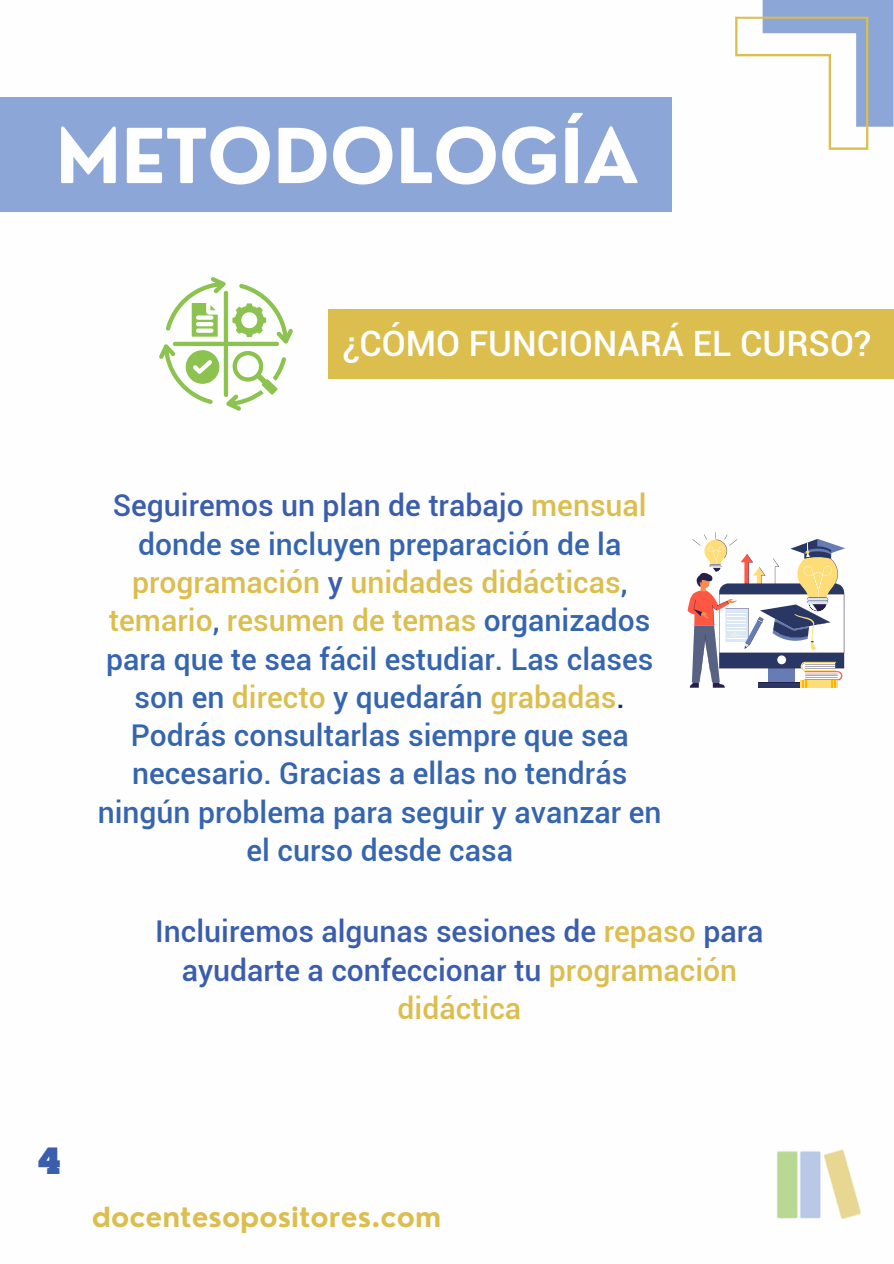
<style>
.page{position:relative;width:894px;height:1264px;background:#fff}
.page>*{position:absolute;margin:0;border:0;box-sizing:border-box;transform-origin:0 0}
.t1{font:700 73.8px "Nourd";color:#fefefe}
.t2{font:900 37.8px "TT Polls";color:#3a5dae}
.t3{font:500 34.95px "Roboto";color:#fff}
.t4{font:500 30px/38.2px "Roboto";color:#3565af;text-align:center}
.t5{font:500 30px/38.2px "Roboto";color:#3a5dae;text-align:center}
.t6{font:700 27px "Nourd";color:#dbbe4e}
.s1{color:#3a5dae}
.s2{color:#dbbe4e}
.s3{color:#10355c}
</style>
<div class="page">
<div style="left:0;top:97px;width:671px;height:114px;background:#8da6d8"></div>
<svg style="left:735px;top:0;width:158px;height:150px"></svg>
<div style="left:328px;top:309px;width:565px;height:69px;background:#dbbe4e"></div>
<svg style="left:159px;top:277px;width:134px;height:134px"></svg>
<svg style="left:687px;top:532px;width:158px;height:155px"></svg>
<img style="left:776px;top:1149px;width:84px;height:70px">
<h1 class="t1" style="left:55px;top:109px;width:584px">METODOLOGÍA</h1>
<p class="t3" style="left:342px;top:323px;width:530px">¿CÓMO FUNCIONARÁ EL CURSO?</p>
<p class="t4" style="left:98px;top:487px;width:565px"><span class="s1">Seguiremos un plan de trabajo</span> <span class="s2">mensual </span>donde se incluyen preparación de la <span class="s2">programación</span> <span class="s1">y</span> <span class="s2">unidades didácticas</span>, <span class="s2">temario</span>, <span class="s2">resumen de temas</span> organizados para que te sea fácil estudiar. Las clases son en <span class="s2">directo</span> y quedarán <span class="s2">grabadas</span><span class="s3">.<br></span>Podrás consultarlas siempre que sea necesario. Gracias a ellas no tendrás ningún problema para seguir y avanzar en el curso desde casa</p>
<h2 class="t5" style="left:155px;top:912px;width:609px">Incluiremos algunas sesiones de <span class="s2">repaso</span> para ayudarte a confeccionar tu <span class="s2">programación didáctica</span></h2>
<p class="t2" style="left:38px;top:1144px;width:25px">4</p>
<p class="t6" style="left:92px;top:1199px;width:351px">docentesopositores.com</p>
</div>
